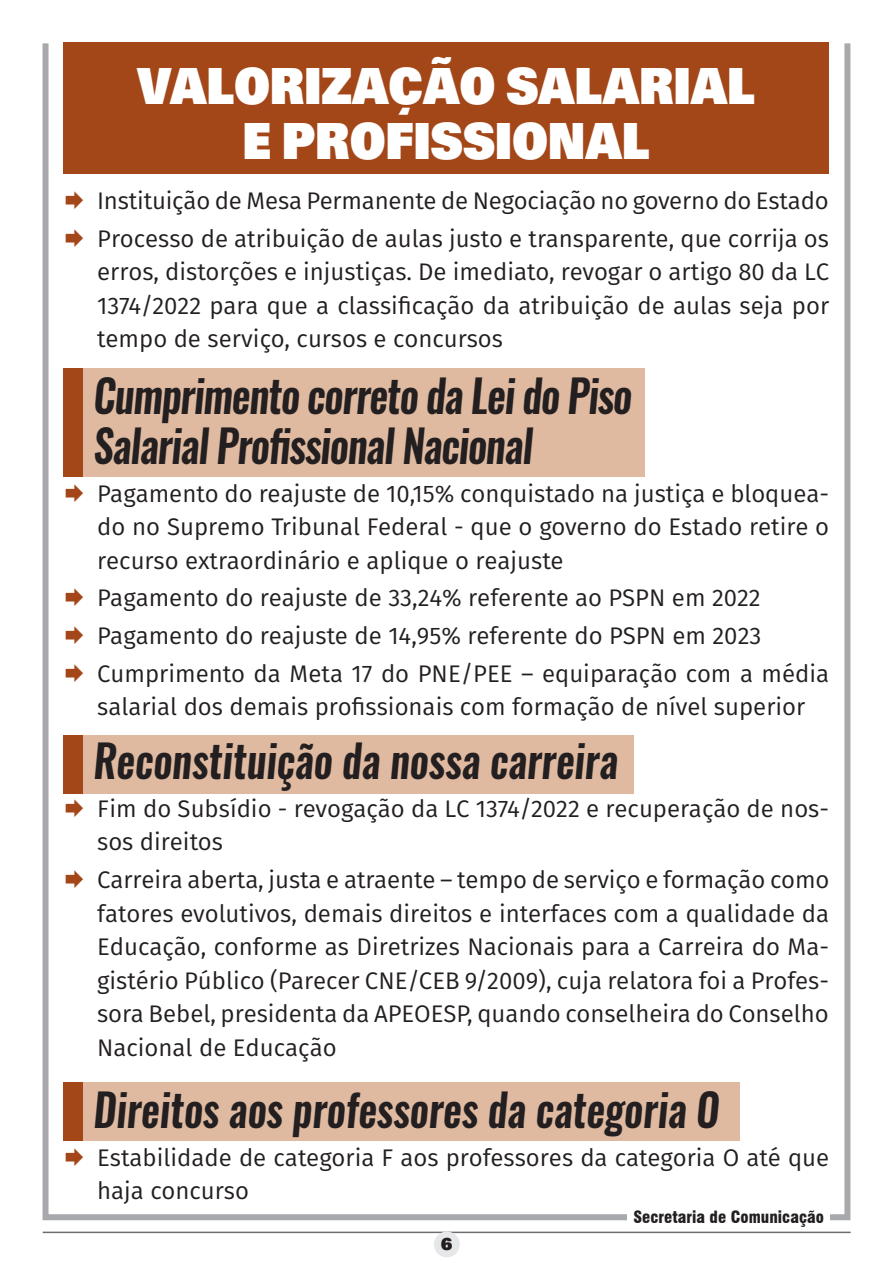
<style>
.page{position:relative;width:893px;height:1263px;background:#fff}
.page>*{position:absolute;margin:0;border:0;box-sizing:border-box;transform-origin:0 0}
.t1{font:700 54px/54.4px "U001 DOT Ultr";color:#fff;text-align:center;scale:.9 1}
.t2{font:italic 600 45px "Oswald";color:#231f20;scale:.9 1}
.t3{font:italic 600 45px/49.9px "Oswald";letter-spacing:-.025em;color:#231f20;scale:.9 1}
.t4{font:24px/33.5px "Fira Sans";color:#231f20}
.t5{font:700 18px "U001 DOT Ultr";color:#231f20}
.t6{font:900 condensed 16.5px "Swiss 721 BT";color:#231f20}
</style>
<div class="page">
<div style="left:43px;top:40px;width:807px;height:1180px;border:6px solid #a8a9ad"></div>
<hr style="left:43px;top:1231px;width:808px;height:2px;background:#6c6d70">
<div style="left:434px;top:1231px;width:26px;height:26px;background:#e6e7e9;border-radius:50%"></div>
<div style="left:628px;top:1209px;width:202px;height:18px;background:#fff"></div>
<div style="left:64px;top:1082px;width:676px;height:59px;background:#dfbaa1"></div>
<div style="left:64px;top:1082px;width:19px;height:59px;background:#a34719"></div>
<div style="left:64px;top:736px;width:570px;height:58px;background:#dfbaa1"></div>
<div style="left:64px;top:736px;width:19px;height:58px;background:#a34719"></div>
<div style="left:64px;top:368px;width:580px;height:108px;background:#dfbaa1"></div>
<div style="left:64px;top:368px;width:19px;height:108px;background:#a34719"></div>
<div style="left:64px;top:43px;width:765px;height:131px;background:#a34719"></div>
<h1 class="t1" style="left:138px;top:58px;width:688px">VALORIZAÇÃO SALARIAL<br>E PROFISSIONAL</h1>
<p class="t4" style="left:97px;top:181px;width:733px;line-height:37.7px">Instituição de Mesa Permanente de Negociação no governo do Estado<br>Processo de atribuição de aulas justo e transparente, que corrija os</p>
<p class="t4" style="left:97px;top:254px;width:733px;text-align:justify">erros, distorções e injustiças. De imediato, revogar o artigo 80 da LC 1374/2022 para que a classificação da atribuição de aulas seja por tempo de serviço, cursos e concursos</p>
<h2 class="t3" style="left:94px;top:372px;width:600px">Cumprimento correto da Lei do Piso<br>Salarial Profissional Nacional</h2>
<p class="t4" style="left:97px;top:476px;width:734px;text-align:justify">Pagamento do reajuste de 10,15% conquistado na justiça e bloquea&shy;do no Supremo Tribunal Federal - que o governo do Estado retire o recurso extraordinário e aplique o reajuste</p>
<p class="t4" style="left:97px;top:579px;width:734px;line-height:37.7px">Pagamento do reajuste de 33,24% referente ao PSPN em 2022<br>Pagamento do reajuste de 14,95% referente do PSPN em 2023<br>Cumprimento da Meta 17 do PNE/PEE – equiparação com a média</p>
<p class="t4" style="left:97px;top:690px;width:710px">salarial dos demais profissionais com formação de nível superior</p>
<h2 class="t2" style="left:94px;top:730px;width:584px">Reconstituição da nossa carreira</h2>
<p class="t4" style="left:97px;top:791px;width:733px">Fim do Subsídio - revogação da LC 1374/2022 e recuperação de nos&shy;sos direitos</p>
<p class="t4" style="left:97px;top:862px;width:734px;text-align:justify">Carreira aberta, justa e atraente – tempo de serviço e formação como fatores evolutivos, demais direitos e interfaces com a qualidade da Educação, conforme as Diretrizes Nacionais para a Carreira do Ma&shy;gistério Público (Parecer CNE/CEB 9/2009), cuja relatora foi a Profes&shy;sora Bebel, presidenta da APEOESP, quando conselheira do Conselho Nacional de Educação</p>
<h2 class="t2" style="left:94px;top:1078px;width:697px">Direitos aos professores da categoria O</h2>
<p class="t4" style="left:97px;top:1140px;width:734px">Estabilidade de categoria F aos professores da categoria O até que haja concurso</p>
<p class="t5" style="left:441px;top:1233px;width:13px">6</p>
<p class="t6" style="left:633px;top:1207px;width:192px">Secretaria de Comunicação</p>
</div>
